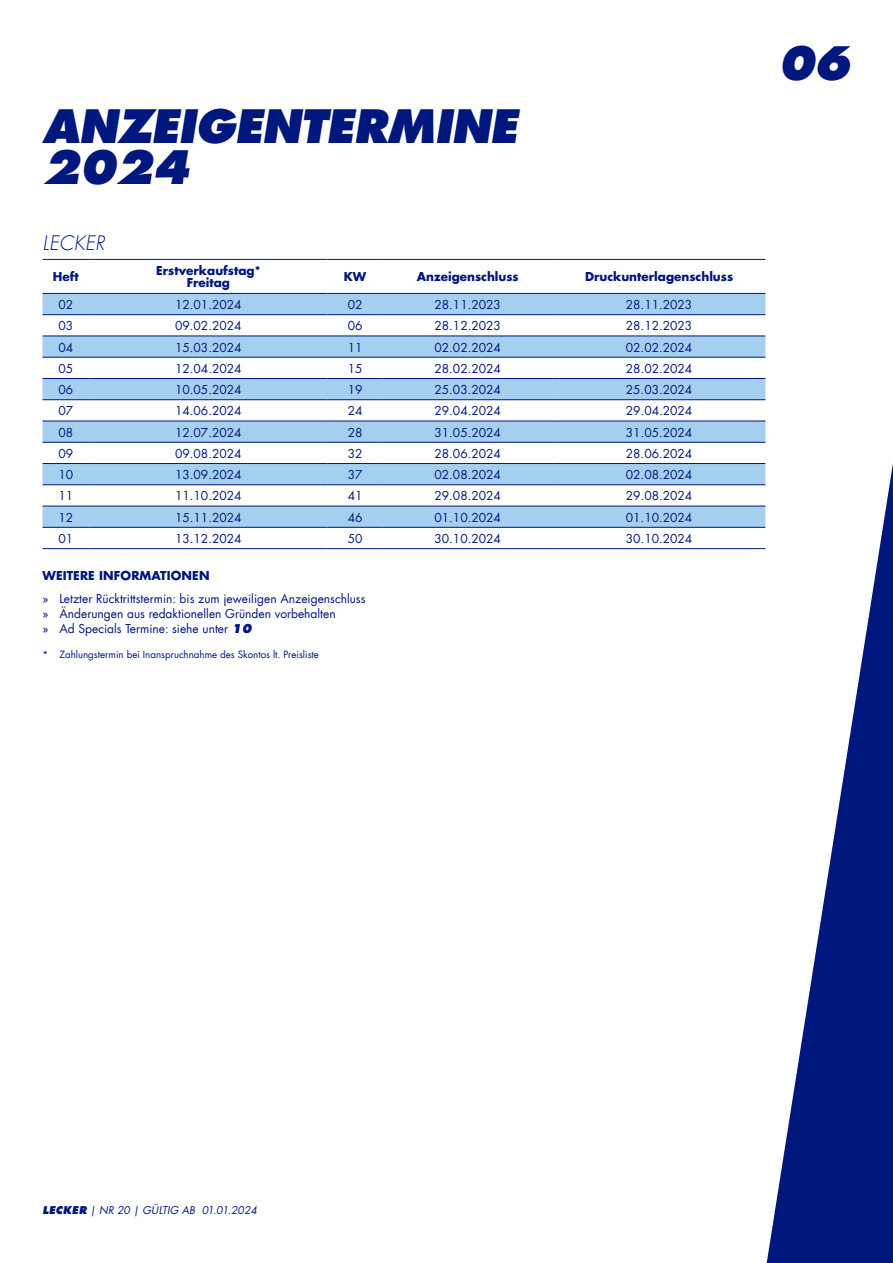
<style>
.page{position:relative;width:893px;height:1263px;background:#fff}
.page>*{position:absolute;margin:0;border:0;box-sizing:border-box;transform-origin:0 0}
.t1{font:italic 800 45px/40.5px "Futura Com";letter-spacing:-.02em;color:#00177d}
.t2{font:italic 300 19.5px "Futura Com";letter-spacing:.01em;color:#00177d}
.t3{font:12px/15px "Futura Com";color:#00177d}
.t4{font:700 12px/12px "Futura Com";color:#00177d;text-align:center}
.t5{font:italic 10.5px "Futura Com";color:#00177d}
.t6{font:9.75px "Futura Com";color:#00177d}
.s1{font-weight:800;font-style:italic}
.s2{font-weight:800}
</style>
<div class="page">
<svg style="left:767px;top:463px;width:126px;height:800px"></svg>
<svg style="left:43px;top:294px;width:722px;height:233px;fill:#a4cfee"></svg>
<hr style="left:43px;top:259px;width:46px;height:1px;background:#00177d">
<hr style="left:43px;top:293px;width:46px;height:1px;background:#00177d">
<hr style="left:89px;top:259px;width:238px;height:1px;background:#00177d">
<hr style="left:327px;top:259px;width:56px;height:1px;background:#00177d">
<hr style="left:89px;top:293px;width:238px;height:1px;background:#00177d">
<hr style="left:327px;top:293px;width:56px;height:1px;background:#00177d">
<hr style="left:383px;top:259px;width:170px;height:1px;background:#00177d">
<hr style="left:553px;top:259px;width:212px;height:1px;background:#00177d">
<hr style="left:383px;top:293px;width:170px;height:1px;background:#00177d">
<hr style="left:553px;top:293px;width:212px;height:1px;background:#00177d">
<hr style="left:43px;top:314px;width:46px;height:1px;background:#00177d">
<hr style="left:89px;top:314px;width:238px;height:1px;background:#00177d">
<hr style="left:327px;top:314px;width:56px;height:1px;background:#00177d">
<hr style="left:383px;top:314px;width:170px;height:1px;background:#00177d">
<hr style="left:553px;top:314px;width:212px;height:1px;background:#00177d">
<hr style="left:43px;top:336px;width:46px;height:1px;background:#00177d">
<hr style="left:89px;top:336px;width:238px;height:1px;background:#00177d">
<hr style="left:327px;top:336px;width:56px;height:1px;background:#00177d">
<hr style="left:383px;top:336px;width:170px;height:1px;background:#00177d">
<hr style="left:553px;top:336px;width:212px;height:1px;background:#00177d">
<hr style="left:43px;top:357px;width:46px;height:1px;background:#00177d">
<hr style="left:43px;top:378px;width:46px;height:1px;background:#00177d">
<hr style="left:43px;top:399px;width:46px;height:1px;background:#00177d">
<hr style="left:43px;top:421px;width:46px;height:1px;background:#00177d">
<hr style="left:43px;top:442px;width:46px;height:1px;background:#00177d">
<hr style="left:89px;top:357px;width:238px;height:1px;background:#00177d">
<hr style="left:89px;top:378px;width:238px;height:1px;background:#00177d">
<hr style="left:89px;top:399px;width:238px;height:1px;background:#00177d">
<hr style="left:89px;top:421px;width:238px;height:1px;background:#00177d">
<hr style="left:89px;top:442px;width:238px;height:1px;background:#00177d">
<hr style="left:327px;top:357px;width:56px;height:1px;background:#00177d">
<hr style="left:327px;top:378px;width:56px;height:1px;background:#00177d">
<hr style="left:327px;top:399px;width:56px;height:1px;background:#00177d">
<hr style="left:327px;top:421px;width:56px;height:1px;background:#00177d">
<hr style="left:327px;top:442px;width:56px;height:1px;background:#00177d">
<hr style="left:383px;top:357px;width:170px;height:1px;background:#00177d">
<hr style="left:383px;top:378px;width:170px;height:1px;background:#00177d">
<hr style="left:383px;top:399px;width:170px;height:1px;background:#00177d">
<hr style="left:383px;top:421px;width:170px;height:1px;background:#00177d">
<hr style="left:383px;top:442px;width:170px;height:1px;background:#00177d">
<hr style="left:553px;top:357px;width:212px;height:1px;background:#00177d">
<hr style="left:553px;top:378px;width:212px;height:1px;background:#00177d">
<hr style="left:553px;top:399px;width:212px;height:1px;background:#00177d">
<hr style="left:553px;top:421px;width:212px;height:1px;background:#00177d">
<hr style="left:553px;top:442px;width:212px;height:1px;background:#00177d">
<hr style="left:43px;top:463px;width:46px;height:1px;background:#00177d">
<hr style="left:89px;top:463px;width:238px;height:1px;background:#00177d">
<hr style="left:327px;top:463px;width:56px;height:1px;background:#00177d">
<hr style="left:383px;top:463px;width:170px;height:1px;background:#00177d">
<hr style="left:553px;top:463px;width:212px;height:1px;background:#00177d">
<hr style="left:43px;top:484px;width:46px;height:1px;background:#00177d">
<hr style="left:43px;top:506px;width:46px;height:1px;background:#00177d">
<hr style="left:43px;top:527px;width:46px;height:1px;background:#00177d">
<hr style="left:89px;top:484px;width:238px;height:1px;background:#00177d">
<hr style="left:89px;top:506px;width:238px;height:1px;background:#00177d">
<hr style="left:89px;top:527px;width:238px;height:1px;background:#00177d">
<hr style="left:327px;top:484px;width:56px;height:1px;background:#00177d">
<hr style="left:327px;top:506px;width:56px;height:1px;background:#00177d">
<hr style="left:327px;top:527px;width:56px;height:1px;background:#00177d">
<hr style="left:383px;top:484px;width:170px;height:1px;background:#00177d">
<hr style="left:383px;top:506px;width:170px;height:1px;background:#00177d">
<hr style="left:383px;top:527px;width:170px;height:1px;background:#00177d">
<hr style="left:553px;top:484px;width:212px;height:1px;background:#00177d">
<hr style="left:553px;top:506px;width:212px;height:1px;background:#00177d">
<hr style="left:553px;top:527px;width:212px;height:1px;background:#00177d">
<hr style="left:43px;top:548px;width:46px;height:1px;background:#00177d">
<hr style="left:89px;top:548px;width:238px;height:1px;background:#00177d">
<hr style="left:327px;top:548px;width:56px;height:1px;background:#00177d">
<hr style="left:383px;top:548px;width:170px;height:1px;background:#00177d">
<hr style="left:553px;top:548px;width:212px;height:1px;background:#00177d">
<h1 class="t1" style="left:43px;top:107px;width:477px">ANZEIGENTERMINE<br>2024</h1>
<h2 class="t2" style="left:43px;top:230px;width:64px">LECKER</h2>
<p class="t4" style="left:53px;top:270px;width:27px">Heft</p>
<p class="t4" style="left:156px;top:264px;width:106px">Erstverkaufstag*<br>Freitag</p>
<p class="t4" style="left:344px;top:270px;width:24px">KW</p>
<p class="t4" style="left:417px;top:270px;width:104px">Anzeigenschluss</p>
<p class="t4" style="left:585px;top:270px;width:150px">Druckunterlagenschluss</p>
<p class="t3" style="left:59px;top:297px;width:16px">02</p>
<p class="t3" style="left:175px;top:297px;width:68px">12.01.2024</p>
<p class="t3" style="left:348px;top:297px;width:16px">02</p>
<p class="t3" style="left:434px;top:297px;width:68px">28.11.2023</p>
<p class="t3" style="left:626px;top:297px;width:68px">28.11.2023</p>
<p class="t3" style="left:59px;top:318px;width:16px">03</p>
<p class="t3" style="left:175px;top:318px;width:68px">09.02.2024</p>
<p class="t3" style="left:348px;top:318px;width:16px">06</p>
<p class="t3" style="left:434px;top:318px;width:68px">28.12.2023</p>
<p class="t3" style="left:626px;top:318px;width:68px">28.12.2023</p>
<p class="t3" style="left:59px;top:339px;width:16px">04</p>
<p class="t3" style="left:175px;top:339px;width:68px">15.03.2024</p>
<p class="t3" style="left:348px;top:339px;width:16px">11</p>
<p class="t3" style="left:434px;top:339px;width:68px">02.02.2024</p>
<p class="t3" style="left:626px;top:339px;width:68px">02.02.2024</p>
<p class="t3" style="left:59px;top:361px;width:16px">05</p>
<p class="t3" style="left:175px;top:361px;width:68px">12.04.2024</p>
<p class="t3" style="left:348px;top:361px;width:16px">15</p>
<p class="t3" style="left:434px;top:361px;width:68px">28.02.2024</p>
<p class="t3" style="left:626px;top:361px;width:68px">28.02.2024</p>
<p class="t3" style="left:59px;top:382px;width:16px">06</p>
<p class="t3" style="left:175px;top:382px;width:68px">10.05.2024</p>
<p class="t3" style="left:348px;top:382px;width:16px">19</p>
<p class="t3" style="left:434px;top:382px;width:68px">25.03.2024</p>
<p class="t3" style="left:626px;top:382px;width:68px">25.03.2024</p>
<p class="t3" style="left:59px;top:403px;width:16px">07</p>
<p class="t3" style="left:175px;top:403px;width:68px">14.06.2024</p>
<p class="t3" style="left:348px;top:403px;width:16px">24</p>
<p class="t3" style="left:434px;top:403px;width:68px">29.04.2024</p>
<p class="t3" style="left:626px;top:403px;width:68px">29.04.2024</p>
<p class="t3" style="left:59px;top:424px;width:16px">08</p>
<p class="t3" style="left:175px;top:424px;width:68px">12.07.2024</p>
<p class="t3" style="left:348px;top:424px;width:16px">28</p>
<p class="t3" style="left:434px;top:424px;width:68px">31.05.2024</p>
<p class="t3" style="left:626px;top:424px;width:68px">31.05.2024</p>
<p class="t3" style="left:59px;top:446px;width:16px">09</p>
<p class="t3" style="left:175px;top:446px;width:68px">09.08.2024</p>
<p class="t3" style="left:348px;top:446px;width:16px">32</p>
<p class="t3" style="left:434px;top:446px;width:68px">28.06.2024</p>
<p class="t3" style="left:626px;top:446px;width:68px">28.06.2024</p>
<p class="t3" style="left:59px;top:467px;width:16px">10</p>
<p class="t3" style="left:175px;top:467px;width:68px">13.09.2024</p>
<p class="t3" style="left:348px;top:467px;width:16px">37</p>
<p class="t3" style="left:434px;top:467px;width:68px">02.08.2024</p>
<p class="t3" style="left:626px;top:467px;width:68px">02.08.2024</p>
<p class="t3" style="left:59px;top:488px;width:16px">11</p>
<p class="t3" style="left:175px;top:488px;width:68px">11.10.2024</p>
<p class="t3" style="left:348px;top:488px;width:16px">41</p>
<p class="t3" style="left:434px;top:488px;width:68px">29.08.2024</p>
<p class="t3" style="left:626px;top:488px;width:68px">29.08.2024</p>
<p class="t3" style="left:59px;top:510px;width:16px">12</p>
<p class="t3" style="left:175px;top:510px;width:68px">15.11.2024</p>
<p class="t3" style="left:348px;top:510px;width:16px">46</p>
<p class="t3" style="left:434px;top:510px;width:68px">01.10.2024</p>
<p class="t3" style="left:626px;top:510px;width:68px">01.10.2024</p>
<p class="t3" style="left:59px;top:531px;width:16px">01</p>
<p class="t3" style="left:175px;top:531px;width:68px">13.12.2024</p>
<p class="t3" style="left:348px;top:531px;width:16px">50</p>
<p class="t3" style="left:434px;top:531px;width:68px">30.10.2024</p>
<p class="t3" style="left:626px;top:531px;width:68px">30.10.2024</p>
<p class="t4" style="left:43px;top:569px;width:169px">WEITERE INFORMATIONEN</p>
<p class="t3" style="left:43px;top:591px;width:325px">» Letzter Rücktrittstermin: bis zum jeweiligen Anzeigenschluss » Änderungen aus redaktionellen Gründen vorbehalten<br>» Ad Specials Termine: siehe unter <span class="s1">10</span></p>
<p class="t6" style="left:43px;top:647px;width:278px">* Zahlungstermin bei Inanspruchnahme des Skontos lt. Preisliste</p>
<h1 class="t1" style="left:778px;top:43px;width:74px">06</h1>
<p class="t5" style="left:43px;top:1203px;width:216px"><span class="s2">LECKER</span> | NR 20 | GÜLTIG AB 01.01.2024</p>
</div>
